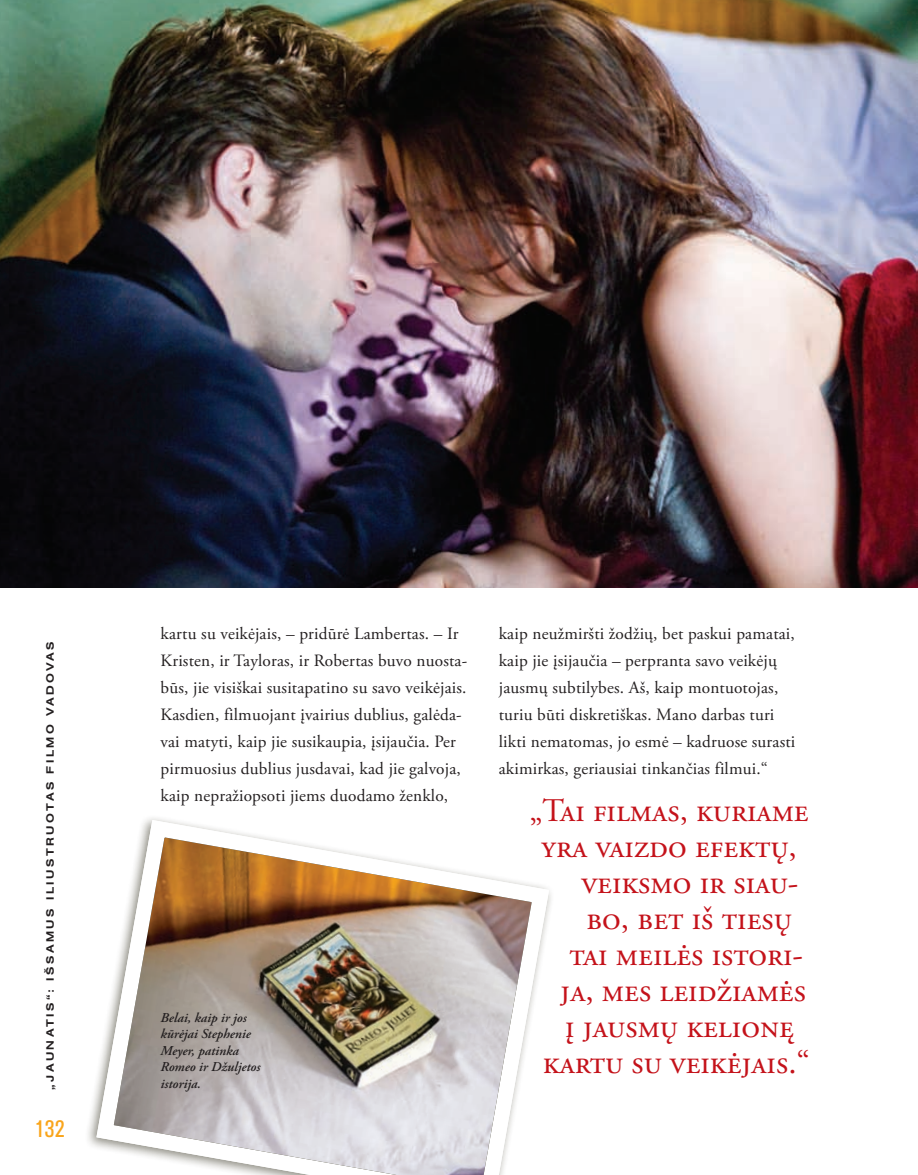
<style>
.page{position:relative;width:918px;height:1175px;background:#fff}
.page>*{position:absolute;margin:0;border:0;box-sizing:border-box;transform-origin:0 0}
.t1{font:33px "Adobe Garamond Pro";color:#c4121a}
.t2{font:condensed 24px "AG Book Pro";color:#f9a51b}
.t3{font:17.25px/27px "Adobe Garamond Pro";letter-spacing:.01em;color:#231f20}
.t4{font:italic 600 13.5px/16.5px "Adobe Garamond Pro";color:#231f20}
.t5{font:500 expanded 10.5px "AG Book Pro";letter-spacing:.21em;color:#231f20;scale:1.1 1}
</style>
<div class="page">
<img style="left:0;top:0;width:918px;height:587px">
<img style="left:88px;top:818px;width:463px;height:356px">
<p class="t5" style="left:43px;top:1089px;width:409px;rotate:-90deg">„Jaunatis“: išsamus iliustruotas filmo vadovas</p>
<h2 class="t2" style="left:35px;top:1113px;width:32px">132</h2>
<p class="t3" style="left:161px;top:621px;width:308px">kartu su veikėjais, – pridūrė Lambertas. – Ir Kristen, ir Tayloras, ir Robertas buvo nuosta&shy;būs, jie visiškai susitapatino su savo veikėjais.<br>Kasdien, filmuojant įvairius dublius, galėda&shy;vai matyti, kaip jie susikaupia, įsijaučia. Per pirmuosius dublius jusdavai, kad jie galvoja, kaip nepražiopsoti jiems duodamo ženklo,</p>
<p class="t3" style="left:499px;top:621px;width:298px">kaip neužmiršti žodžių, bet paskui pamatai, kaip jie įsijaučia – perpranta savo veikėjų jausmų subtilybes. Aš, kaip montuotojas, turiu būti diskretiškas. Mano darbas turi likti nematomas, jo esmė – kadruose surasti akimirkas, geriausiai tinkančias filmui.“</p>
<h1 class="t1" style="left:530px;top:790px;width:281px">„Tai filmas, kuriame</h1>
<h1 class="t1" style="left:542px;top:826px;width:257px">yra vaizdo efektų,</h1>
<h1 class="t1" style="left:581px;top:862px;width:219px">veiksmo ir siau-</h1>
<h1 class="t1" style="left:586px;top:898px;width:207px">bo, bet iš tiesų</h1>
<h1 class="t1" style="left:569px;top:934px;width:235px">tai meilės istori-</h1>
<h1 class="t1" style="left:560px;top:970px;width:247px">ja, mes leidžiamės</h1>
<h1 class="t1" style="left:565px;top:1006px;width:229px">į jausmų kelionę</h1>
<h1 class="t1" style="left:543px;top:1042px;width:269px">kartu su veikėjais.“</h1>
<p class="t4" style="left:161px;top:1009px;width:101px">Belai, kaip ir jos kūrėjai Stephenie<br>Meyer, patinka<br>Romeo ir Džuljetos istorija.</p>
</div>
